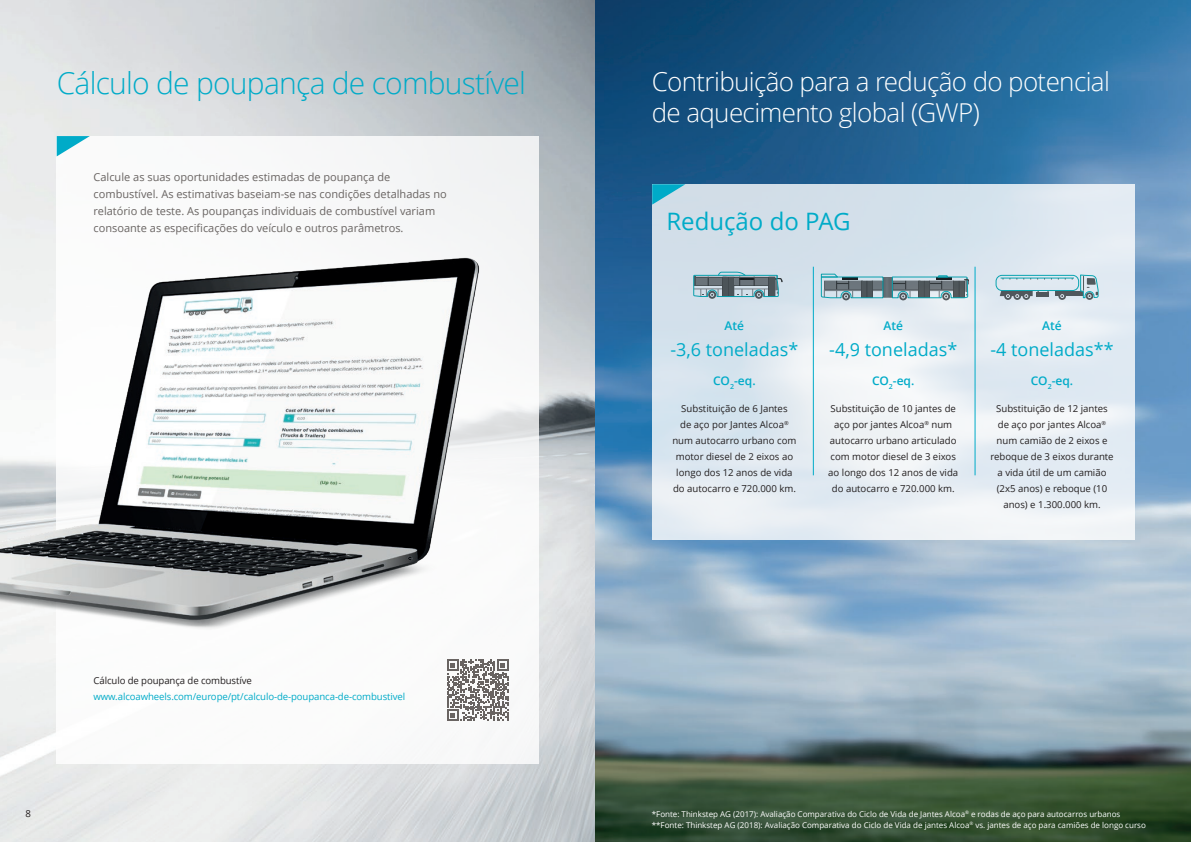
<style>
.page{position:relative;width:1191px;height:842px;background:#fff}
.page>*{position:absolute;margin:0;border:0;box-sizing:border-box;transform-origin:0 0}
.t1{font:300 30px "Open Sans";letter-spacing:-.025em;color:#00abc8}
.t2{font:300 26px/31.2px "Open Sans";letter-spacing:-.025em;color:#fff}
.t3{font:24px "Open Sans";color:#00abc8}
.t4{font:18px "Open Sans";color:#00abc8}
.t5{font:600 12px "Open Sans";color:#00abc8}
.t6{font:11px/17px "Open Sans";color:#696462}
.t7{font:9.6px/16px "Open Sans";color:#231f20;text-align:center}
.t8{font:9.6px "Open Sans";letter-spacing:-.01em;color:#00abc8}
.t9{font:8px/11px "Open Sans";color:#fff}
</style>
<div class="page">
<img style="left:0;top:0;width:596px;height:842px">
<div style="left:57px;top:136px;width:482px;height:627px;background:#fff"></div>
<svg style="left:57px;top:136px;width:33px;height:20px"></svg>
<img style="left:0;top:247px;width:499px;height:396px">
<svg style="left:447px;top:659px;width:61px;height:62px"></svg>
<img style="left:596px;top:0;width:595px;height:842px">
<svg style="left:652px;top:184px;width:482px;height:356px"></svg>
<svg style="left:652px;top:184px;width:33px;height:21px"></svg>
<hr style="left:1055px;top:292px;width:29px;height:4px;background:#50585c">
<svg style="left:1058px;top:291px;width:10px;height:9px"></svg>
<svg style="left:999px;top:291px;width:39px;height:9px"></svg>
<svg style="left:996px;top:275px;width:82px;height:15px"></svg>
<div style="left:995px;top:275px;width:84px;height:16px;border:1px solid #0cb5bb;border-radius:6px"></div>
<div style="left:1036px;top:292px;width:13px;height:5px;background:#50575c"></div>
<svg style="left:1079px;top:275px;width:20px;height:25px"></svg>
<hr style="left:1000px;top:278px;width:74px;height:1px;background:#0cb5bb">
<hr style="left:813px;top:267px;width:1px;height:208px;background:#00abc8">
<hr style="left:974px;top:267px;width:1px;height:208px;background:#00abc8">
<svg style="left:821px;top:274px;width:148px;height:26px;background:#8099a1"></svg>
<svg style="left:693px;top:271px;width:89px;height:28px;background:#839ca5"></svg>
<h1 class="t1" style="left:57px;top:62px;width:471px">Cálculo de poupança de combustível</h1>
<p class="t6" style="left:94px;top:169px;width:355px">Calcule as suas oportunidades estimadas de poupança de combustível. As estimativas baseiam-se nas condições detalhadas no relatório de teste. As poupanças individuais de combustível variam consoante as especificações do veículo e outros parâmetros.</p>
<p class="t7" style="left:26px;top:805px;width:7px">8</p>
<p class="t7" style="left:94px;top:673px;width:160px">Cálculo de poupança de combustíve</p>
<p class="t8" style="left:94px;top:690px;width:313px">www.alcoawheels.com/europe/pt/calculo-de-poupanca-de-combustivel</p>
<h2 class="t2" style="left:652px;top:65px;width:459px">Contribuição para a redução do potencial de aquecimento global (GWP)</h2>
<h3 class="t3" style="left:666px;top:205px;width:186px">Redução do PAG</h3>
<p class="t5" style="left:724px;top:317px;width:21px">Até</p>
<p class="t5" style="left:883px;top:317px;width:21px">Até</p>
<p class="t5" style="left:1042px;top:317px;width:21px">Até</p>
<h3 class="t4" style="left:670px;top:337px;width:129px">-3,6 toneladas*</h3>
<h3 class="t4" style="left:829px;top:337px;width:129px">-4,9 toneladas*</h3>
<h3 class="t4" style="left:990px;top:337px;width:125px">-4 toneladas**</h3>
<p class="t5" style="left:713px;top:372px;width:44px">CO<sub>2</sub>-eq.</p>
<p class="t5" style="left:872px;top:372px;width:44px">CO<sub>2</sub>-eq.</p>
<p class="t5" style="left:1030px;top:372px;width:44px">CO<sub>2</sub>-eq.</p>
<p class="t7" style="left:672px;top:400px;width:125px">Substituição de 6 Jantes<br>de aço por Jantes Alcoa<sup>® </sup>num autocarro urbano com motor diesel de 2 eixos ao longo dos 12 anos de vida do autocarro e 720.000 km.</p>
<p class="t7" style="left:828px;top:401px;width:131px">Substituição de 10 jantes de aço por jantes Alcoa<sup>®</sup> num autocarro urbano articulado com motor diesel de 3 eixos ao longo dos 12 anos de vida do autocarro e 720.000 km.</p>
<p class="t7" style="left:990px;top:401px;width:125px">Substituição de 12 jantes de aço por jantes Alcoa<sup>® </sup>num camião de 2 eixos e reboque de 3 eixos durante a vida útil de um camião (2x5 anos) e reboque (10 anos) e 1.300.000 km.</p>
<p class="t9" style="left:652px;top:808px;width:495px">*Fonte: Thinkstep AG (2017): Avaliação Comparativa do Ciclo de Vida de Jantes Alcoa<sup>®</sup> e rodas de aço para autocarros urbanos **Fonte: Thinkstep AG (2018): Avaliação Comparativa do Ciclo de Vida de jantes Alcoa<sup>®</sup> vs. jantes de aço para camiões de longo curso</p>
</div>
